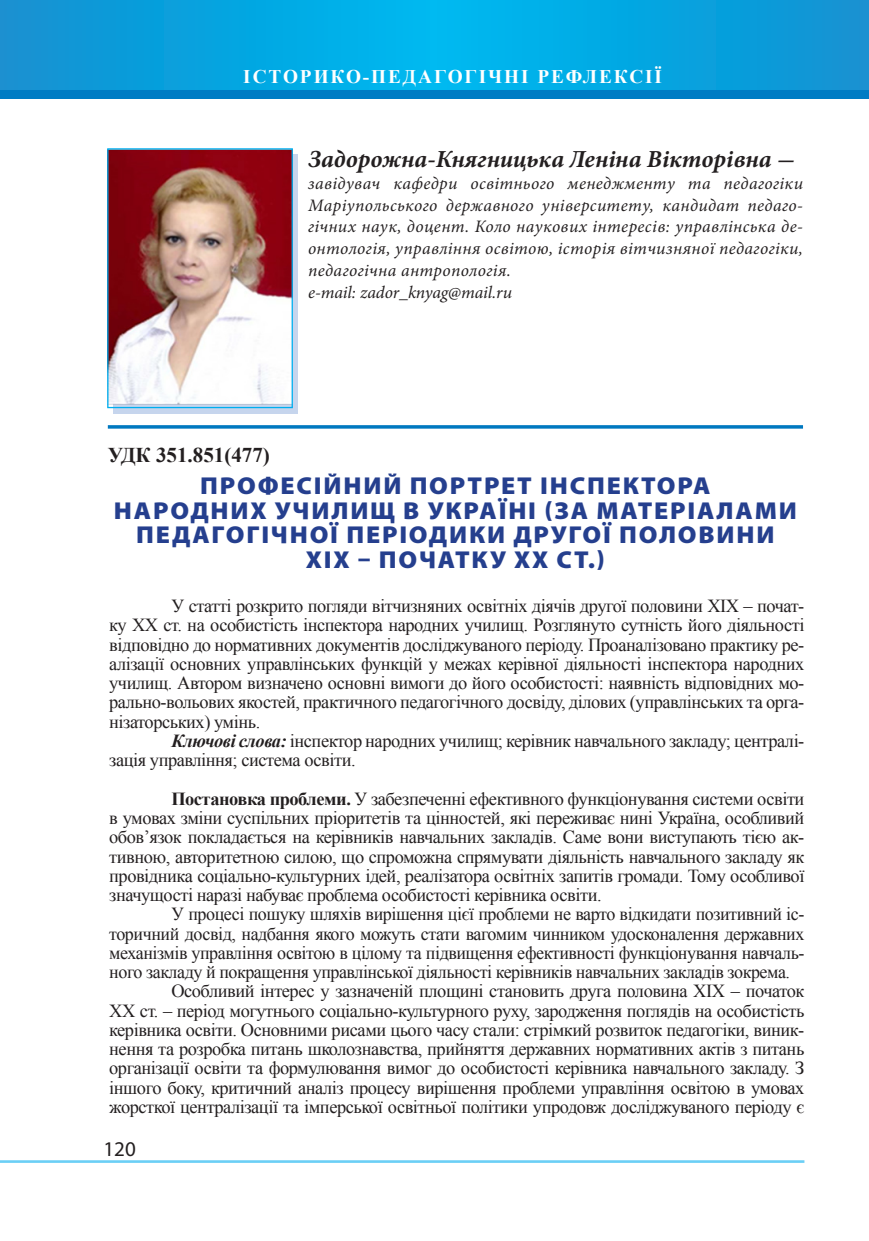
<style>
.page{position:relative;width:869px;height:1241px;background:#fff}
.page>*{position:absolute;margin:0;border:0;box-sizing:border-box;transform-origin:0 0}
.t1{font:900 24.5px/24.5px "Myriad Pro";letter-spacing:.07em;color:#253f8e;text-align:center;scale:1.05 1}
.t2{font:italic 700 24.5px "Minion Pro";color:#231f20}
.t3{font:700 21px "Times New Roman";color:#231f20}
.t4{font:21px "Myriad Pro";color:#231f20}
.t5{font:700 19.25px "Times New Roman";letter-spacing:.1em;color:#fff}
.Обычный{font:18.38px/19.2px "Times New Roman";letter-spacing:-.025em;color:#231f20;text-align:justify}
.t6{font:italic 17.5px/21.9px "Minion Pro";letter-spacing:.015em;color:#231f20;text-align:justify}
.t7{font:italic 17.5px "Minion Pro";letter-spacing:-.005em;color:#231f20}
.s1{font-weight:700;font-style:italic}
.s2{font-weight:700}
</style>
<div class="page">
<hr style="left:0;top:1159px;width:804px;height:3px;background:#6bcff6">
<svg style="left:0;top:0;width:868px;height:90px;background:#06a4e0"></svg>
<div style="left:0;top:90px;width:868px;height:8px;background:#007cc4"></div>
<div style="left:113px;top:154px;width:184px;height:259px;background:#c6d5ed"></div>
<img style="left:109px;top:150px;width:182px;height:255px">
<div style="left:107px;top:148px;width:186px;height:260px;border:1px solid #00aeef"></div>
<hr style="left:108px;top:425px;width:694px;height:3px;background:#0078c0">
<p class="t5" style="left:243px;top:64px;width:420px">ІСТОРИКО-ПЕДАГОГІЧНІ РЕФЛЕКСІЇ</p>
<p class="t2" style="left:308px;top:141px;width:488px">Задорожна-Княгницька Леніна Вікторівна -</p>
<p class="t6" style="left:308px;top:172px;width:496px">завідувач кафедри освітнього менеджменту та педагогіки Маріупольського державного університету, кандидат педаго&shy;гічних наук, доцент. Коло наукових інтересів: управлінська де&shy;онтологія, управління освітою, історія вітчизняної педагогіки, педагогічна антропологія.</p>
<p class="t7" style="left:308px;top:280px;width:205px">e-mail: zador_knyag@mail.ru</p>
<p class="t3" style="left:108px;top:440px;width:163px">УДК 351.851(477)</p>
<p class="t1" style="left:200px;top:472px;width:487px">ПРОФЕСІЙНИЙ ПОРТРЕТ ІНСПЕКТОРА</p>
<p class="t1" style="left:114px;top:497px;width:651px">НАРОДНИХ УЧИЛИЩ В УКРАЇНІ (ЗА МАТЕРІАЛАМИ<br>ПЕДАГОГІЧНОЇ ПЕРІОДИКИ ДРУГОЇ ПОЛОВИНИ<br>ХІХ – ПОЧАТКУ ХХ СТ.)</p>
<p class="Обычный" style="left:109px;top:596px;width:696px;text-indent:62px">У статті розкрито погляди вітчизняних освітніх діячів другої половини ХІХ – почат&shy;ку ХХ ст. на особистість інспектора народних училищ. Розглянуто сутність його діяльності відповідно до нормативних документів досліджуваного періоду. Проаналізовано практику ре&shy;алізації основних управлінських функцій у межах керівної діяльності інспектора народних училищ. Автором визначено основні вимоги до його особистості: наявність відповідних мо&shy;рально-вольових якостей, практичного педагогічного досвіду, ділових (управлінських та орга&shy;нізаторських) умінь.</p>
<p class="Обычный" style="left:109px;top:730px;width:696px;text-indent:62px"><span class="s1">Ключові слова:</span> інспектор народних училищ; керівник навчального закладу; централі&shy;зація управління; система освіти.</p>
<p class="Обычный" style="left:109px;top:788px;width:696px;text-indent:62px"><span class="s2">Постановка проблеми.</span> У забезпеченні ефективного функціонування системи освіти в умовах зміни суспільних пріоритетів та цінностей, які переживає нині Україна, особливий обов’язок покладається на керівників навчальних закладів. Саме вони виступають тією ак&shy;тивною, авторитетною силою, що спроможна спрямувати діяльність навчального закладу як провідника соціально-культурних ідей, реалізатора освітніх запитів громади. Тому особливої значущості наразі набуває проблема особистості керівника освіти.</p>
<p class="Обычный" style="left:109px;top:904px;width:696px;text-indent:62px">У процесі пошуку шляхів вирішення цієї проблеми не варто відкидати позитивний іс&shy;торичний досвід, надбання якого можуть стати вагомим чинником удосконалення державних механізмів управління освітою в цілому та підвищення ефективності функціонування навчаль&shy;ного закладу й покращення управлінської діяльності керівників навчальних закладів зокрема.</p>
<p class="Обычный" style="left:109px;top:981px;width:696px;text-indent:62px">Особливий інтерес у зазначеній площині становить друга половина ХІХ – початок ХХ ст. – період могутнього соціально-культурного руху, зародження поглядів на особистість керівника освіти. Основними рисами цього часу стали: стрімкий розвиток педагогіки, виник&shy;нення та розробка питань школознавства, прийняття державних нормативних актів з питань організації освіти та формулювання вимог до особистості керівника навчального закладу. З іншого боку, критичний аналіз процесу вирішення проблеми управління освітою в умовах жорсткої централізації та імперської освітньої політики упродовж досліджуваного періоду є</p>
<p class="t4" style="left:103px;top:1135px;width:34px">120</p>
</div>
